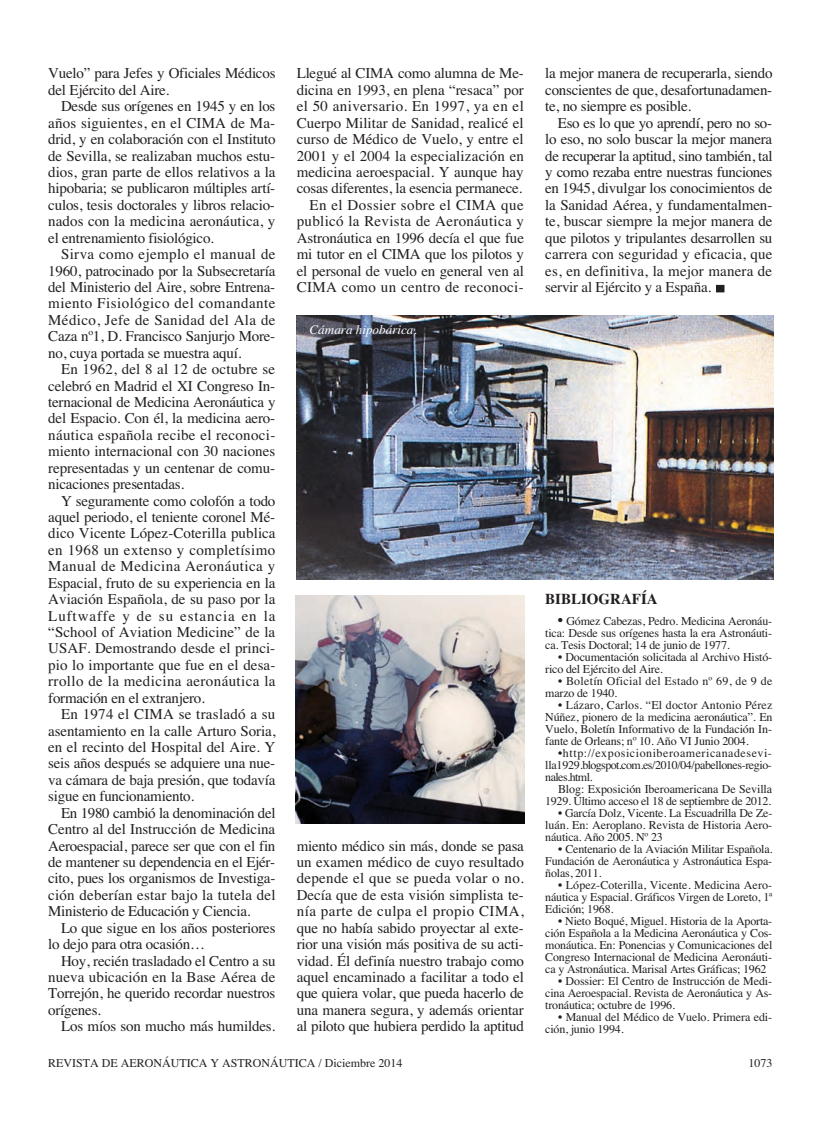
<style>
.page{position:relative;width:825px;height:1127px;background:#fff}
.page>*{position:absolute;margin:0;border:0;box-sizing:border-box;transform-origin:0 0}
.t1{font:15px/16.5px "Times";letter-spacing:-.015em;color:#231f20;text-align:justify}
.t2{font:700 15px "Times";color:#231f20}
.t3{font:italic 13.2px "Times";color:#fff}
.t4{font:12px/12px "Times";letter-spacing:-.015em;color:#231f20;text-align:justify}
.t5{font:12px/12px "Times";letter-spacing:.02em;color:#231f20}
.s1{font-size:15px}
</style>
<div class="page">
<img style="left:297px;top:315px;width:477px;height:264px">
<img style="left:296px;top:595px;width:229px;height:228px">
<div style="left:716px;top:285px;width:8px;height:7px;background:#231f20"></div>
<p class="t1" style="left:48px;top:67px;width:229px">Vuelo” para Jefes y Oficiales Médicos del Ejército del Aire.</p>
<p class="t1" style="left:48px;top:100px;width:229px;text-indent:13px">Desde sus orígenes en 1945 y en los años siguientes, en el CIMA de Ma&shy;drid, y en colaboración con el Instituto de Sevilla, se realizaban muchos estu&shy;dios, gran parte de ellos relativos a la hipobaria; se publicaron múltiples artí&shy;culos, tesis doctorales y libros relacio&shy;nados con la medicina aeronáutica, y el entrenamiento fisiológico.</p>
<p class="t1" style="left:48px;top:247px;width:229px;text-indent:13px">Sirva como ejemplo el manual de 1960, patrocinado por la Subsecretaría del Ministerio del Aire, sobre Entrena&shy;miento Fisiológico del comandante Médico, Jefe de Sanidad del Ala de Caza nº1, D. Francisco Sanjurjo More&shy;no, cuya portada se muestra aquí.</p>
<p class="t1" style="left:48px;top:362px;width:229px;text-indent:13px">En 1962, del 8 al 12 de octubre se celebró en Madrid el XI Congreso In&shy;ternacional de Medicina Aeronáutica y del Espacio. Con él, la medicina aero&shy;náutica española recibe el reconoci&shy;miento internacional con 30 naciones representadas y un centenar de comu&shy;nicaciones presentadas.</p>
<p class="t1" style="left:48px;top:494px;width:229px;text-indent:13px">Y seguramente como colofón a todo aquel periodo, el teniente coronel Mé&shy;dico Vicente López-Coterilla publica en 1968 un extenso y completísimo Manual de Medicina Aeronáutica y Espacial, fruto de su experiencia en la Aviación Española, de su paso por la Luftwaffe y de su estancia en la “School of Aviation Medicine” de la USAF. Demostrando desde el princi&shy;pio lo importante que fue en el desa&shy;rrollo de la medicina aeronáutica la formación en el extranjero.</p>
<p class="t1" style="left:48px;top:707px;width:229px;text-indent:13px">En 1974 el CIMA se trasladó a su asentamiento en la calle Arturo Soria, en el recinto del Hospital del Aire. Y seis años después se adquiere una nue&shy;va cámara de baja presión, que todavía sigue en funcionamiento.</p>
<p class="t1" style="left:48px;top:806px;width:229px;text-indent:13px">En 1980 cambió la denominación del Centro al del Instrucción de Medicina Aeroespacial, parece ser que con el fin de mantener su dependencia en el Ejér&shy;cito, pues los organismos de Investiga&shy;ción deberían estar bajo la tutela del Ministerio de Educación y Ciencia.</p>
<p class="t1" style="left:48px;top:921px;width:229px;text-indent:13px">Lo que sigue en los años posteriores lo dejo para otra ocasión…</p>
<p class="t1" style="left:48px;top:954px;width:229px;text-indent:13px">Hoy, recién trasladado el Centro a su nueva ubicación en la Base Aérea de Torrejón, he querido recordar nuestros orígenes.</p>
<p class="t1" style="left:61px;top:1019px;width:216px">Los míos son mucho más humildes.</p>
<p class="t1" style="left:297px;top:67px;width:229px;text-align:right">Llegué al CIMA como alumna de Me&shy;dicina en 1993, en plena “resaca” por el 50 aniversario. En 1997, ya en el Cuerpo Militar de Sanidad, realicé el curso de Médico de Vuelo, y entre el 2001 y el 2004 la especialización en medicina aeroespacial. Y aunque hay cosas diferentes, la esencia permanece.<br>En el Dossier sobre el CIMA que publicó la Revista de Aeronáutica y Astronáutica en 1996 decía el que fue mi tutor en el CIMA que los pilotos y el personal de vuelo en general ven al CIMA como un centro de reconoci-</p>
<p class="t3" style="left:310px;top:324px;width:109px">Cámara hipobárica.</p>
<p class="t1" style="left:297px;top:839px;width:229px">miento médico sin más, donde se pasa un examen médico de cuyo resultado depende el que se pueda volar o no.<br>Decía que de esta visión simplista te&shy;nía parte de culpa el propio CIMA, que no había sabido proyectar al exte&shy;rior una visión más positiva de su acti&shy;vidad. Él definía nuestro trabajo como aquel encaminado a facilitar a todo el que quiera volar, que pueda hacerlo de una manera segura, y además orientar al piloto que hubiera perdido la aptitud</p>
<p class="t1" style="left:545px;top:67px;width:229px">la mejor manera de recuperarla, siendo conscientes de que, desafortunadamen&shy;te, no siempre es posible.</p>
<p class="t1" style="left:545px;top:116px;width:229px;text-indent:13px">Eso es lo que yo aprendí, pero no so&shy;lo eso, no solo buscar la mejor manera de recuperar la aptitud, sino también, tal y como rezaba entre nuestras funciones en 1945, divulgar los conocimientos de la Sanidad Aérea, y fundamentalmen&shy;te, buscar siempre la mejor manera de que pilotos y tripulantes desarrollen su carrera con seguridad y eficacia, que es, en definitiva, la mejor manera de servir al Ejército y a España.</p>
<p class="t2" style="left:545px;top:594px;width:114px">BIBLIOGRAFÍA</p>
<p class="t4" style="left:545px;top:616px;width:229px;text-indent:13px"><span class="s1">•</span> Gómez Cabezas, Pedro. Medicina Aeronáu&shy;tica: Desde sus orígenes hasta la era Astronáuti&shy;ca. Tesis Doctoral; 14 de junio de 1977.</p>
<p class="t4" style="left:545px;top:652px;width:229px;text-indent:13px">• Documentación solicitada al Archivo Histó&shy;rico del Ejército del Aire.</p>
<p class="t5" style="left:545px;top:676px;width:229px;text-indent:13px">• Boletín Oficial del Estado nº 69, de 9 de marzo de 1940.</p>
<p class="t4" style="left:545px;top:700px;width:229px;text-indent:13px">• Lázaro, Carlos. “El doctor Antonio Pérez Núñez, pionero de la medicina aeronáutica”. En Vuelo, Boletín Informativo de la Fundación In&shy;fante de Orleans; nº 10. Año VI Junio 2004.</p>
<p class="t4" style="left:545px;top:748px;width:228px;text-indent:13px">•http://exposicioniberoamericanadesevi&shy;lla1929.blogspot.com.es/2010/04/pabellones-regio&shy;nales.html.</p>
<p class="t4" style="left:545px;top:784px;width:228px;text-align:right">Blog: Exposición Iberoamericana De Sevilla<br>1929. Último acceso el 18 de septiembre de 2012.</p>
<p class="t4" style="left:545px;top:808px;width:229px;text-indent:13px">• García Dolz, Vicente. La Escuadrilla De Ze&shy;luán. En: Aeroplano. Revista de Historia Aero&shy;náutica. Año 2005. Nº 23</p>
<p class="t4" style="left:545px;top:844px;width:229px;text-indent:13px">• Centenario de la Aviación Militar Española.<br>Fundación de Aeronáutica y Astronáutica Espa&shy;ñolas, 2011.</p>
<p class="t4" style="left:545px;top:880px;width:229px;text-indent:13px">• López-Coterilla, Vicente. Medicina Aero&shy;náutica y Espacial. Gráficos Virgen de Loreto, 1ª Edición; 1968.</p>
<p class="t4" style="left:545px;top:916px;width:229px;text-indent:13px">• Nieto Boqué, Miguel. Historia de la Aporta&shy;ción Española a la Medicina Aeronáutica y Cos&shy;monáutica. En: Ponencias y Comunicaciones del Congreso Internacional de Medicina Aeronáuti&shy;ca y Astronáutica. Marisal Artes Gráficas; 1962</p>
<p class="t4" style="left:545px;top:976px;width:229px;text-indent:13px">• Dossier: El Centro de Instrucción de Medi&shy;cina Aeroespacial. Revista de Aeronáutica y As&shy;tronáutica; octubre de 1996.</p>
<p class="t4" style="left:545px;top:1012px;width:228px;text-indent:13px">• Manual del Médico de Vuelo. Primera edi&shy;ción, junio 1994.</p>
<p class="t4" style="left:48px;top:1058px;width:356px">REVISTA DE AERONÁUTICA Y ASTRONÁUTICA / Diciembre 2014</p>
<p class="t4" style="left:748px;top:1058px;width:25px">1073</p>
</div>
